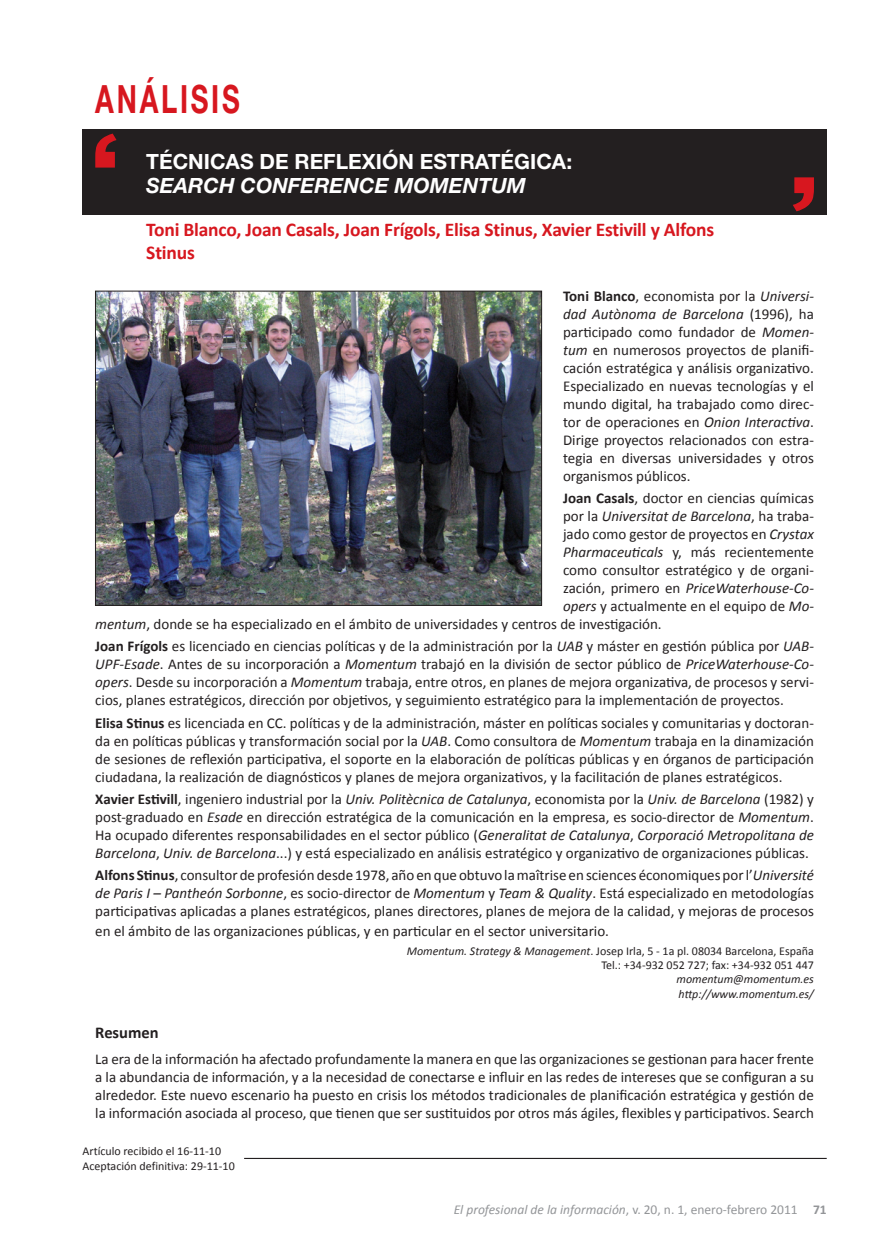
<style>
.page{position:relative;width:888px;height:1258px;background:#fff}
.page>*{position:absolute;margin:0;border:0;box-sizing:border-box;transform-origin:0 0}
.t1{font:700 39px "Helvetica Neue";letter-spacing:.1em;color:#d7171f;scale:.7 1}
.t2{font:700 21px "Helvetica Neue";color:#fff}
.t3{font:italic 700 21px "Helvetica Neue";color:#fff}
.t4{font:700 19.5px/23.4px "Calibri";letter-spacing:-.01em;color:#d7171f}
.t5{font:700 16.5px "Calibri";color:#231f20}
.t6{font:15px/18px "Calibri";color:#231f20;text-align:justify}
.t7{font:italic 15px "Calibri";color:#231f20}
.t8{font:italic 13.5px "Calibri";color:#939598}
.t9{font:12px/14.4px "Calibri";color:#231f20;text-align:right}
.t10{font:italic 12px/14.4px "Calibri";color:#231f20}
.s1{font-weight:700}
.s2{font-style:italic}
.s3{font-style:normal}
.s4{font-weight:700;font-style:normal}
</style>
<div class="page">
<div style="left:83px;top:129px;width:744px;height:85px;background:#231f20"></div>
<svg style="left:793px;top:177px;width:21px;height:34px"></svg>
<svg style="left:95px;top:134px;width:22px;height:34px"></svg>
<img style="left:97px;top:293px;width:443px;height:311px">
<div style="left:95px;top:291px;width:447px;height:315px;border:1px solid #231f20"></div>
<hr style="left:244px;top:1158px;width:583px;height:1px;background:#231f20">
<h1 class="t1" style="left:95px;top:75px;width:208px">ANÁLISIS</h1>
<h2 class="t2" style="left:146px;top:148px;width:71px">TÉCNICAS</h2>
<h2 class="t2" style="left:259px;top:148px;width:50px">DE REFLE</h2>
<h2 class="t2" style="left:362px;top:148px;width:73px">XIÓN ESTRAT</h2>
<h2 class="t2" style="left:501px;top:148px;width:28px">ÉGICA</h2>
<h2 class="t2" style="left:566px;top:148px;width:7px">:</h2>
<h2 class="t3" style="left:146px;top:173px;width:285px">SEARCH CONFERENCE MOME</h2>
<h2 class="t3" style="left:463px;top:173px;width:65px">NTUM</h2>
<h3 class="t4" style="left:146px;top:218px;width:569px">Toni Blanco, Joan Casals, Joan Frígols, Elisa Stinus, Xavier Estivill y Alfons<br>Stinus</h3>
<p class="t6" style="left:563px;top:287px;width:252px"><span class="s1">Toni Blanco</span>, economista por la <span class="s2">Universi&shy;dad Autònoma de Barcelona</span> (1996), ha participado como fundador de <span class="s2">Momen&shy;tum</span> en numerosos proyectos de planifi&shy;cación estratégica y análisis organizativo.<br>Especializado en nuevas tecnologías y el mundo digital, ha trabajado como direc&shy;tor de operaciones en <span class="s2">Onion Interactiva</span>.<br>Dirige proyectos relacionados con estra&shy;tegia en diversas universidades y otros organismos públicos.</p>
<p class="t6" style="left:563px;top:489px;width:252px"><span class="s1">Joan Casals</span>, doctor en ciencias químicas</p>
<p class="t7" style="left:563px;top:506px;width:252px"><span class="s3">por la</span> Universitat de Barcelona<span class="s3">, ha traba-</span></p>
<p class="t6" style="left:563px;top:525px;width:252px">jado como gestor de proyectos en <span class="s2">Crystax</span></p>
<p class="t6" style="left:563px;top:543px;width:252px"><span class="s2">Pharmaceuticals</span> y, más recientemente</p>
<p class="t6" style="left:563px;top:561px;width:252px">como consultor estratégico y de organi-</p>
<p class="t7" style="left:563px;top:578px;width:252px"><span class="s3">zación, primero en</span> PriceWaterhouse-Co-</p>
<p class="t6" style="left:563px;top:597px;width:252px"><span class="s2">opers</span> y actualmente en el equipo de <span class="s2">Mo-</span></p>
<p class="t6" style="left:95px;top:615px;width:568px"><span class="s2">mentum</span>, donde se ha especializado en el ámbito de universidades y centros de investigación.</p>
<p class="t6" style="left:95px;top:637px;width:720px"><span class="s1">Joan Frígols</span> es licenciado en ciencias políticas y de la administración por la <span class="s2">UAB</span> y máster en gestión pública por <span class="s2">UAB-UPF-Esade</span>. Antes de su incorporación a <span class="s2">Momentum</span> trabajó en la división de sector público de <span class="s2">PriceWaterhouse-Co&shy;opers</span>. Desde su incorporación a <span class="s2">Momentum</span> trabaja, entre otros, en planes de mejora organizativa, de procesos y servi&shy;cios, planes estratégicos, dirección por objetivos, y seguimiento estratégico para la implementación de proyectos.</p>
<p class="t6" style="left:95px;top:714px;width:720px"><span class="s1">Elisa Stinus</span> es licenciada en CC. políticas y de la administración, máster en políticas sociales y comunitarias y doctoran&shy;da en políticas públicas y transformación social por la <span class="s2">UAB</span>. Como consultora de <span class="s2">Momentum</span> trabaja en la dinamización de sesiones de reflexión participativa, el soporte en la elaboración de políticas públicas y en órganos de participación ciudadana, la realización de diagnósticos y planes de mejora organizativos, y la facilitación de planes estratégicos.</p>
<p class="t6" style="left:95px;top:790px;width:720px"><span class="s1">Xavier Estivill</span>, ingeniero industrial por la <span class="s2">Univ. Politècnica de Catalunya</span>, economista por la <span class="s2">Univ. de Barcelona</span> (1982) y post-graduado en <span class="s2">Esade</span> en dirección estratégica de la comunicación en la empresa, es socio-director de <span class="s2">Momentum</span>.<br>Ha ocupado diferentes responsabilidades en el sector público (<span class="s2">Generalitat de Catalunya</span>, <span class="s2">Corporació Metropolitana de Barcelona</span>, <span class="s2">Univ. de Barcelona</span>...) y está especializado en análisis estratégico y organizativo de organizaciones públicas.</p>
<p class="t6" style="left:95px;top:866px;width:720px"><span class="s1">Alfons Stinus</span>, consultor de profesión desde 1978, año en que obtuvo la maîtrise en sciences économiques por l’<span class="s2">Université de Paris I – Pantheón Sorbonne</span>, es socio-director de <span class="s2">Momentum</span> y <span class="s2">Team &amp; Quality</span>. Está especializado en metodologías participativas aplicadas a planes estratégicos, planes directores, planes de mejora de la calidad, y mejoras de procesos</p>
<p class="t6" style="left:95px;top:922px;width:515px">en el ámbito de las organizaciones públicas, y en particular en el sector universitario.</p>
<p class="t9" style="left:407px;top:943px;width:409px"><span class="s2">Momentum. Strategy &amp; Management</span>. Josep Irla, 5 - 1a pl. 08034 Barcelona, España<br>Tel.: +34-932 052 727; fax: +34-932 051 447</p>
<p class="t10" style="left:676px;top:972px;width:139px">momentum@momentum.es http://www.momentum.es/</p>
<p class="t5" style="left:95px;top:1021px;width:65px">Resumen</p>
<p class="t6" style="left:95px;top:1050px;width:720px">La era de la información ha afectado profundamente la manera en que las organizaciones se gestionan para hacer frente a la abundancia de información, y a la necesidad de conectarse e influir en las redes de intereses que se configuran a su alrededor. Este nuevo escenario ha puesto en crisis los métodos tradicionales de planificación estratégica y gestión de la información asociada al proceso, que tienen que ser sustituidos por otros más ágiles, flexibles y participativos. Search</p>
<p class="t9" style="left:83px;top:1143px;width:154px;line-height:15.6px;text-align:left">Artículo recibido el 16-11-10<br>Aceptación definitiva: 29-11-10</p>
<p class="t8" style="left:454px;top:1200px;width:374px">El profesional de la información<span class="s3">, v. 20, n. 1, enero-febrero 2011</span> <span class="s4">71</span></p>
</div>
